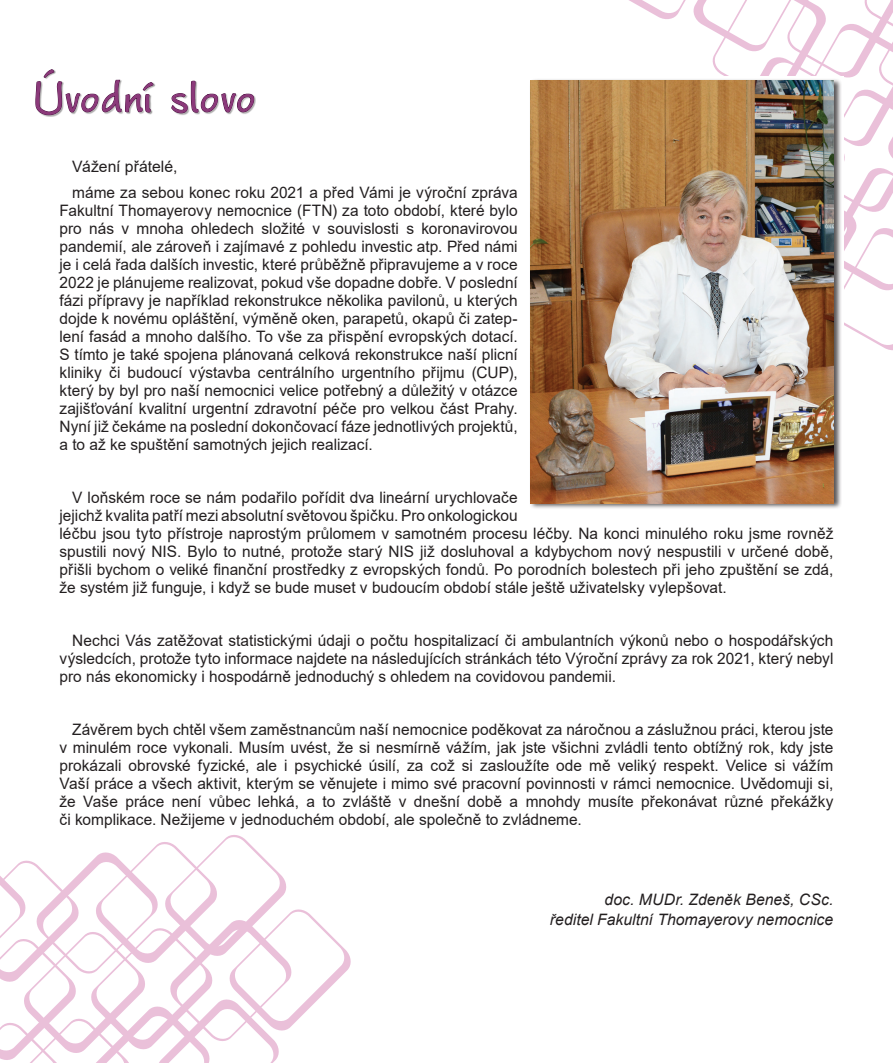
<style>
.page{position:relative;width:893px;height:1063px;background:#fff}
.page>*{position:absolute;margin:0;border:0;box-sizing:border-box;transform-origin:0 0}
.t1{font:700 60px "Worstveld Slinhg Bold CZ";letter-spacing:.02em;color:#8b397a}
.t2{font:15.75px/18px "Arial";color:#231f20;text-align:justify}
.t3{font:italic 15.75px/20.5px "Arial";color:#231f20;text-align:right}
</style>
<div class="page">
<svg style="left:629px;top:0;width:264px;height:351px"></svg>
<svg style="left:0;top:860px;width:351px;height:203px"></svg>
<div style="left:51px;top:153px;width:790px;height:783px;background:#fff"></div>
<div style="left:527px;top:76px;width:317px;height:428px;background:#fff"></div>
<div style="left:530px;top:78px;width:312px;height:432px;background:#231f20;opacity:.75"></div>
<img style="left:530px;top:81px;width:303px;height:423px">
<svg style="left:35px;top:69px;width:119px;height:48px"></svg>
<svg style="left:171px;top:80px;width:83px;height:35px"></svg>
<h1 class="t1" style="left:34px;top:68px;width:223px">Úvodní slovo</h1>
<p class="t2" style="left:72px;top:153px;width:447px;line-height:26.5px">Vážení přátelé,<br>máme za sebou konec roku 2021 a před Vámi je výroční zpráva</p>
<p class="t2" style="left:60px;top:201px;width:460px">Fakultní Thomayerovy nemocnice (FTN) za toto období, které bylo pro nás v mnoha ohledech složité v souvislosti s koronavirovou pandemií, ale zároveň i zajímavé z pohledu investic atp. Před námi je i celá řada dalších investic, které průběžně připravujeme a v roce 2022 je plánujeme realizovat, pokud vše dopadne dobře. V poslední fázi přípravy je například rekonstrukce několika pavilonů, u kterých dojde k novému opláštění, výměně oken, parapetů, okapů či zatep&shy;lení fasád a mnoho dalšího. To vše za přispění evropských dotací.<br>S tímto je také spojena plánovaná celková rekonstrukce naší plicní kliniky či budoucí výstavba centrálního urgentního přijmu (CUP), který by byl pro naší nemocnici velice potřebný a důležitý v otázce zajišťování kvalitní urgentní zdravotní péče pro velkou část Prahy.<br>Nyní již čekáme na poslední dokončovací fáze jednotlivých projektů, a to až ke spuštění samotných jejich realizací.</p>
<p class="t2" style="left:60px;top:488px;width:775px;text-align:left;text-indent:13px">V loňském roce se nám podařilo pořídit dva lineární urychlovače<br>jejichž kvalita patří mezi absolutní světovou špičku. Pro onkologickou<br>léčbu jsou tyto přístroje naprostým průlomem v samotném procesu léčby. Na konci minulého roku jsme rovněž spustili nový NIS. Bylo to nutné, protože starý NIS již dosluhoval a kdybychom nový nespustili v určené době, přišli bychom o veliké finanční prostředky z evropských fondů. Po porodních bolestech při jeho zpuštění se zdá, že systém již funguje, i když se bude muset v budoucím období stále ještě uživatelsky vylepšovat.</p>
<p class="t2" style="left:60px;top:631px;width:775px;text-indent:13px">Nechci Vás zatěžovat statistickými údaji o počtu hospitalizací či ambulantních výkonů nebo o hospodářských výsledcích, protože tyto informace najdete na následujících stránkách této Výroční zprávy za rok 2021, který nebyl pro nás ekonomicky i hospodárně jednoduchý s ohledem na covidovou pandemii.</p>
<p class="t2" style="left:60px;top:720px;width:775px;text-indent:13px">Závěrem bych chtěl všem zaměstnancům naší nemocnice poděkovat za náročnou a záslužnou práci, kterou jste v minulém roce vykonali. Musím uvést, že si nesmírně vážím, jak jste všichni zvládli tento obtížný rok, kdy jste prokázali obrovské fyzické, ale i psychické úsilí, za což si zasloužíte ode mě veliký respekt. Velice si vážím Vaší práce a všech aktivit, kterým se věnujete i mimo své pracovní povinnosti v rámci nemocnice. Uvědomuji si, že Vaše práce není vůbec lehká, a to zvláště v dnešní době a mnohdy musíte překonávat různé překážky či komplikace. Nežijeme v jednoduchém období, ale společně to zvládneme.</p>
<p class="t3" style="left:550px;top:889px;width:285px">doc. MUDr. Zdeněk Beneš, CSc.<br>ředitel Fakultní Thomayerovy nemocnice</p>
</div>
